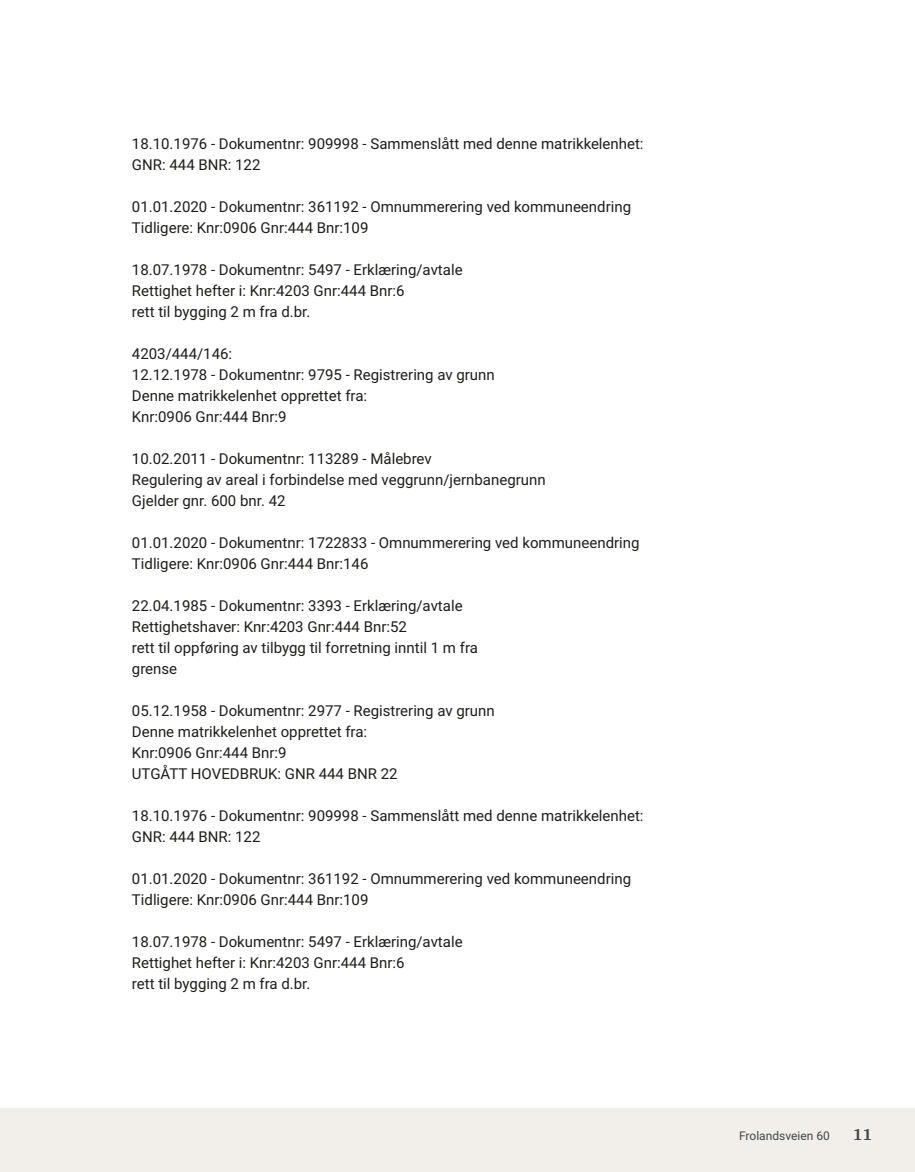
<style>
.page{position:relative;width:915px;height:1172px;background:#fff}
.page>*{position:absolute;margin:0;border:0;box-sizing:border-box;transform-origin:0 0}
.t1{font:700 18px "Arya";color:#414749}
.t2{font:15px/21px "Roboto Vitec";color:#1d1d1b}
.t3{font:12px "Roboto Vitec";color:#414749}
</style>
<div class="page">
<div style="left:0;top:1108px;width:914px;height:64px;background:#f2eeea"></div>
<p class="t2" style="left:132px;top:132px;width:513px">18.10.1976 ‑ Dokumentnr: 909998 ‑ Sammenslått med denne matrikkelenhet:<br>GNR: 444 BNR: 122</p>
<p class="t2" style="left:132px;top:195px;width:500px">01.01.2020 ‑ Dokumentnr: 361192 ‑ Omnummerering ved kommuneendring<br>Tidligere: Knr:0906 Gnr:444 Bnr:109</p>
<p class="t2" style="left:132px;top:258px;width:332px">18.07.1978 ‑ Dokumentnr: 5497 ‑ Erklæring/avtale<br>Rettighet hefter i: Knr:4203 Gnr:444 Bnr:6<br>rett til bygging 2 m fra d.br.</p>
<p class="t2" style="left:132px;top:342px;width:364px">4203/444/146:<br>12.12.1978 ‑ Dokumentnr: 9795 ‑ Registrering av grunn<br>Denne matrikkelenhet opprettet fra:<br>Knr:0906 Gnr:444 Bnr:9</p>
<p class="t2" style="left:132px;top:447px;width:415px">10.02.2011 ‑ Dokumentnr: 113289 ‑ Målebrev<br>Regulering av areal i forbindelse med veggrunn/jernbanegrunn<br>Gjelder gnr. 600 bnr. 42</p>
<p class="t2" style="left:132px;top:531px;width:509px">01.01.2020 ‑ Dokumentnr: 1722833 ‑ Omnummerering ved kommuneendring<br>Tidligere: Knr:0906 Gnr:444 Bnr:146</p>
<p class="t2" style="left:132px;top:594px;width:347px">22.04.1985 ‑ Dokumentnr: 3393 ‑ Erklæring/avtale Rettighetshaver: Knr:4203 Gnr:444 Bnr:52<br>rett til oppføring av tilbygg til forretning inntil 1 m fra grense</p>
<p class="t2" style="left:132px;top:699px;width:364px">05.12.1958 ‑ Dokumentnr: 2977 ‑ Registrering av grunn Denne matrikkelenhet opprettet fra:<br>Knr:0906 Gnr:444 Bnr:9<br>UTGÅTT HOVEDBRUK: GNR 444 BNR 22</p>
<p class="t2" style="left:132px;top:804px;width:513px">18.10.1976 ‑ Dokumentnr: 909998 ‑ Sammenslått med denne matrikkelenhet:<br>GNR: 444 BNR: 122</p>
<p class="t2" style="left:132px;top:867px;width:500px">01.01.2020 ‑ Dokumentnr: 361192 ‑ Omnummerering ved kommuneendring<br>Tidligere: Knr:0906 Gnr:444 Bnr:109</p>
<p class="t2" style="left:132px;top:930px;width:332px">18.07.1978 ‑ Dokumentnr: 5497 ‑ Erklæring/avtale<br>Rettighet hefter i: Knr:4203 Gnr:444 Bnr:6<br>rett til bygging 2 m fra d.br.</p>
<p class="t3" style="left:738px;top:1127px;width:92px">Frolandsveien 60</p>
<p class="t1" style="left:852px;top:1123px;width:21px">11</p>
</div>
